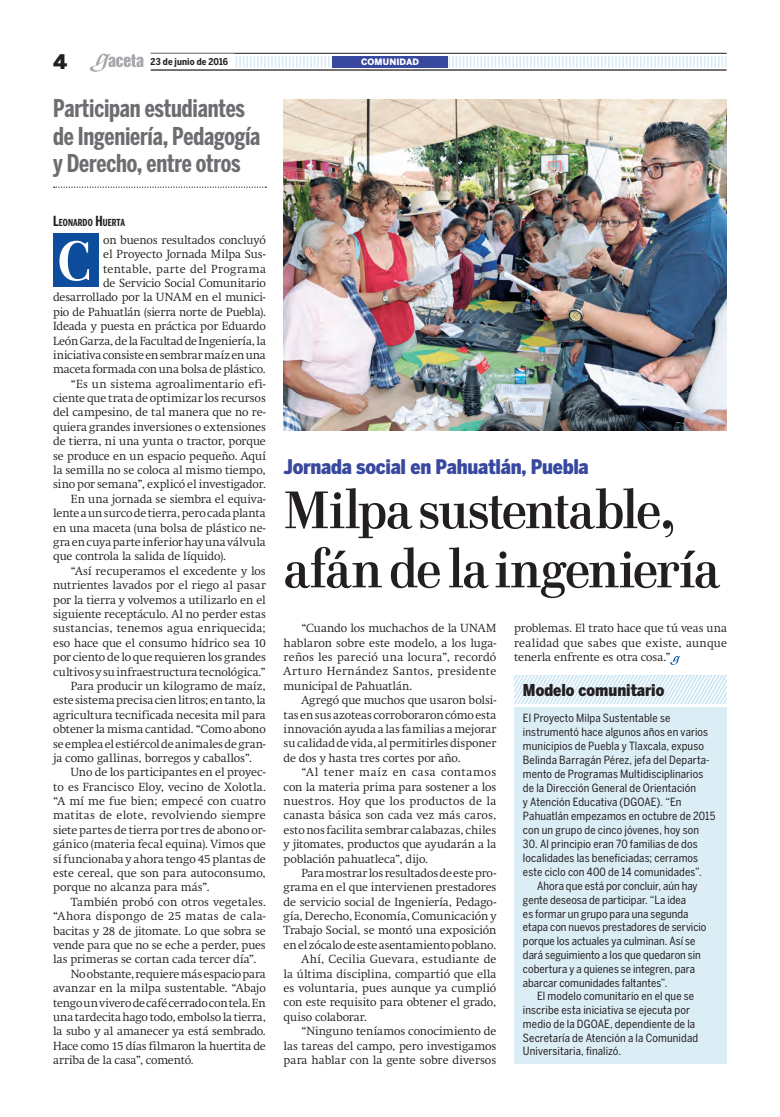
<style>
.page{position:relative;width:780px;height:1117px;background:#fff}
.page>*{position:absolute;margin:0;border:0;box-sizing:border-box;transform-origin:0 0}
._3_0_Tex_Cap_4{font:700 56.38px "Cellini TF";color:#fff}
._1_0_Cabeza_Principa{font:700 53.75px/59.1px "Cellini TF";letter-spacing:-.02em;color:#231f20;scale:.95 1}
._2_0_Sumario__2{font:700 extra-condensed 24.38px/27.5px "Benton Sans";letter-spacing:-.01em;color:#6c6d70}
._0_0_Balazo{font:900 condensed 20px "Benton Sans";letter-spacing:-.015em;color:#37489e}
.t1{font:900 20px "Benton Sans";color:#231f20}
._6_0_R_Cabeza{font:900 condensed 16.25px "Benton Sans";color:#231f20}
._3_0_Texto{font:300 11.62px/14.4px "Swift";color:#231f20;text-align:justify}
._3_0_Tex_Cap_4-2{font:300 11.62px/14.4px "Swift";letter-spacing:-.01em;color:#231f20;text-align:right}
._6_0_R_Texto{font:condensed 11.25px/13.8px "Benton Sans";color:#231f20}
._6_0_R_Texto_s_sangr{font:condensed 11.25px/14px "Benton Sans";letter-spacing:.01em;color:#231f20}
._4_0_Crédito_nota{font:700 extra-condensed 9.62px "Benton Sans";letter-spacing:.01em;color:#231f20}
.t2{font:700 condensed 9.38px "Benton Sans";letter-spacing:.01em;color:#231f20}
.t3{font:900 8.75px "Benton Sans";letter-spacing:.01em;color:#fff}
.s1{font-size:13.75px}
</style>
<div class="page">
<svg style="left:236px;top:56px;width:490px;height:11px"></svg>
<div style="left:332px;top:56px;width:115px;height:11px;background:#37489e"></div>
<hr style="left:151px;top:53px;width:575px;height:1px;background:#231f20">
<hr style="left:151px;top:69px;width:575px;height:2px;background:#231f20">
<svg style="left:89px;top:53px;width:54px;height:19px"></svg>
<div style="left:53px;top:234px;width:45px;height:53px;background:#0d4d9b"></div>
<img style="left:283px;top:100px;width:443px;height:330px">
<svg style="left:54px;top:186px;width:212px;height:2px"></svg>
<svg style="left:514px;top:675px;width:212px;height:29px"></svg>
<div style="left:514px;top:707px;width:212px;height:356px;background:#dbedf5"></div>
<svg style="left:670px;top:656px;width:10px;height:8px"></svg>
<p class="t1" style="left:53px;top:50px;width:16px">4</p>
<p class="t2" style="left:151px;top:56px;width:79px">23 de junio de 2016</p>
<p class="t3" style="left:361px;top:57px;width:60px">COMUNIDAD</p>
<p class="_2_0_Sumario__2" style="left:53px;top:95px;width:209px">Participan estudiantes de Ingeniería, Pedagogía y Derecho, entre otros</p>
<p class="_4_0_Crédito_nota" style="left:53px;top:217px;width:73px"><span class="s1">L</span>EONARDO <span class="s1">H</span>UERTA</p>
<p class="_3_0_Tex_Cap_4" style="left:57px;top:228px;width:37px">C</p>
<p class="_3_0_Tex_Cap_4-2" style="left:53px;top:232px;width:214px">on buenos resultados concluyó<br>el Proyecto Jornada Milpa Sus&shy;tentable, parte del Programa<br>de Servicio Social Comunitario desarrollado por la UNAM en el munici&shy;pio de Pahuatlán (sierra norte de Puebla).<br>Ideada y puesta en práctica por Eduardo León Garza, de la Facultad de Ingeniería, la iniciativa consiste en sembrar maíz en una maceta formada con una bolsa de plástico.</p>
<p class="_3_0_Texto" style="left:53px;top:376px;width:214px;text-indent:18px">“Es un sistema agroalimentario efi&shy;ciente que trata de optimizar los recursos del campesino, de tal manera que no re&shy;quiera grandes inversiones o extensiones de tierra, ni una yunta o tractor, porque se produce en un espacio pequeño. Aquí la semilla no se coloca al mismo tiempo, sino por semana”, explicó el investigador.</p>
<p class="_3_0_Texto" style="left:53px;top:491px;width:214px;text-indent:18px">En una jornada se siembra el equiva&shy;lente a un surco de tierra, pero cada planta en una maceta (una bolsa de plástico ne&shy;gra en cuya parte inferior hay una válvula que controla la salida de líquido).</p>
<p class="_3_0_Texto" style="left:53px;top:563px;width:214px;text-indent:18px">“Así recuperamos el excedente y los nutrientes lavados por el riego al pasar por la tierra y volvemos a utilizarlo en el siguiente receptáculo. Al no perder estas sustancias, tenemos agua enriquecida; eso hace que el consumo hídrico sea 10 por ciento de lo que requieren los grandes cultivos y su infraestructura tecnológica.”</p>
<p class="_3_0_Texto" style="left:53px;top:678px;width:214px;text-indent:18px">Para producir un kilogramo de maíz, este sistema precisa cien litros; en tanto, la agricultura tecnificada necesita mil para obtener la misma cantidad. “Como abono se emplea el estiércol de animales de gran&shy;ja como gallinas, borregos y caballos”.</p>
<p class="_3_0_Texto" style="left:53px;top:765px;width:214px;text-indent:18px">Uno de los participantes en el proyec&shy;to es Francisco Eloy, vecino de Xolotla. “A mí me fue bien; empecé con cuatro matitas de elote, revolviendo siempre siete partes de tierra por tres de abono or&shy;gánico (materia fecal equina). Vimos que sí funcionaba y ahora tengo 45 plantas de este cereal, que son para autoconsumo, porque no alcanza para más”.</p>
<p class="_3_0_Texto" style="left:53px;top:894px;width:214px;text-indent:18px">También probó con otros vegetales. “Ahora dispongo de 25 matas de cala&shy;bacitas y 28 de jitomate. Lo que sobra se vende para que no se eche a perder, pues las primeras se cortan cada tercer día”.</p>
<p class="_3_0_Texto" style="left:53px;top:966px;width:214px;text-indent:18px">No obstante, requiere más espacio para avanzar en la milpa sustentable. “Abajo tengo un vivero de café cerrado con tela. En una tardecita hago todo, embolso la tierra, la subo y al amanecer ya está sembrado.<br>Hace como 15 días filmaron la huertita de arriba de la casa”, comentó.</p>
<p class="_0_0_Balazo" style="left:283px;top:455px;width:306px">Jornada social en Pahuatlán, Puebla</p>
<p class="_1_0_Cabeza_Principa" style="left:284px;top:479px;width:460px">Milpa sustentable, afán de la ingeniería</p>
<p class="_3_0_Texto" style="left:283px;top:621px;width:214px;text-indent:18px">“Cuando los muchachos de la UNAM hablaron sobre este modelo, a los luga&shy;reños les pareció una locura”, recordó Arturo Hernández Santos, presidente municipal de Pahuatlán.</p>
<p class="_3_0_Texto" style="left:283px;top:692px;width:214px;text-indent:18px">Agregó que muchos que usaron bolsi&shy;tas en sus azoteas corroboraron cómo esta innovación ayuda a las familias a mejorar su calidad de vida, al permitirles disponer de dos y hasta tres cortes por año.</p>
<p class="_3_0_Texto" style="left:283px;top:764px;width:214px;text-indent:18px">“Al tener maíz en casa contamos con la materia prima para sostener a los nuestros. Hoy que los productos de la canasta básica son cada vez más caros, esto nos facilita sembrar calabazas, chiles y jitomates, productos que ayudarán a la población pahuatleca”, dijo.</p>
<p class="_3_0_Texto" style="left:283px;top:865px;width:214px;text-indent:18px">Para mostrar los resultados de este pro&shy;grama en el que intervienen prestadores de servicio social de Ingeniería, Pedago&shy;gía, Derecho, Economía, Comunicación y Trabajo Social, se montó una exposición en el zócalo de este asentamiento poblano.</p>
<p class="_3_0_Texto" style="left:283px;top:951px;width:214px;text-indent:18px">Ahí, Cecilia Guevara, estudiante de la última disciplina, compartió que ella es voluntaria, pues aunque ya cumplió con este requisito para obtener el grado, quiso colaborar.</p>
<p class="_3_0_Texto" style="left:283px;top:1023px;width:214px;text-indent:18px">“Ninguno teníamos conocimiento de las tareas del campo, pero investigamos para hablar con la gente sobre diversos</p>
<p class="_3_0_Texto" style="left:514px;top:621px;width:214px">problemas. El trato hace que tú veas una realidad que sabes que existe, aunque tenerla enfrente es otra cosa.”</p>
<p class="_6_0_R_Cabeza" style="left:523px;top:680px;width:143px">Modelo comunitario</p>
<p class="_6_0_R_Texto_s_sangr" style="left:523px;top:710px;width:194px">El Proyecto Milpa Sustentable se instrumentó hace algunos años en varios municipios de Puebla y Tlaxcala, expuso Belinda Barragán Pérez, jefa del Departa&shy;mento de Programas Multidisciplinarios de la Dirección General de Orientación<br>y Atención Educativa (DGOAE). “En Pahuatlán empezamos en octubre de 2015 con un grupo de cinco jóvenes, hoy son</p>
<p class="_6_0_R_Texto_s_sangr" style="left:523px;top:836px;width:180px">30. Al principio eran 70 familias de dos localidades las beneficiadas; cerramos este ciclo con 400 de 14 comunidades”.</p>
<p class="_6_0_R_Texto" style="left:523px;top:878px;width:185px;text-indent:14px">Ahora que está por concluir, aún hay gente deseosa de participar. “La idea<br>es formar un grupo para una segunda etapa con nuevos prestadores de servicio porque los actuales ya culminan. Así se dará seguimiento a los que quedaron sin cobertura y a quienes se integren, para abarcar comunidades faltantes”.</p>
<p class="_6_0_R_Texto" style="left:523px;top:988px;width:177px;text-indent:14px">El modelo comunitario en el que se inscribe esta iniciativa se ejecuta por medio de la DGOAE, dependiente de la Secretaría de Atención a la Comunidad Universitaria, finalizó.</p>
</div>
